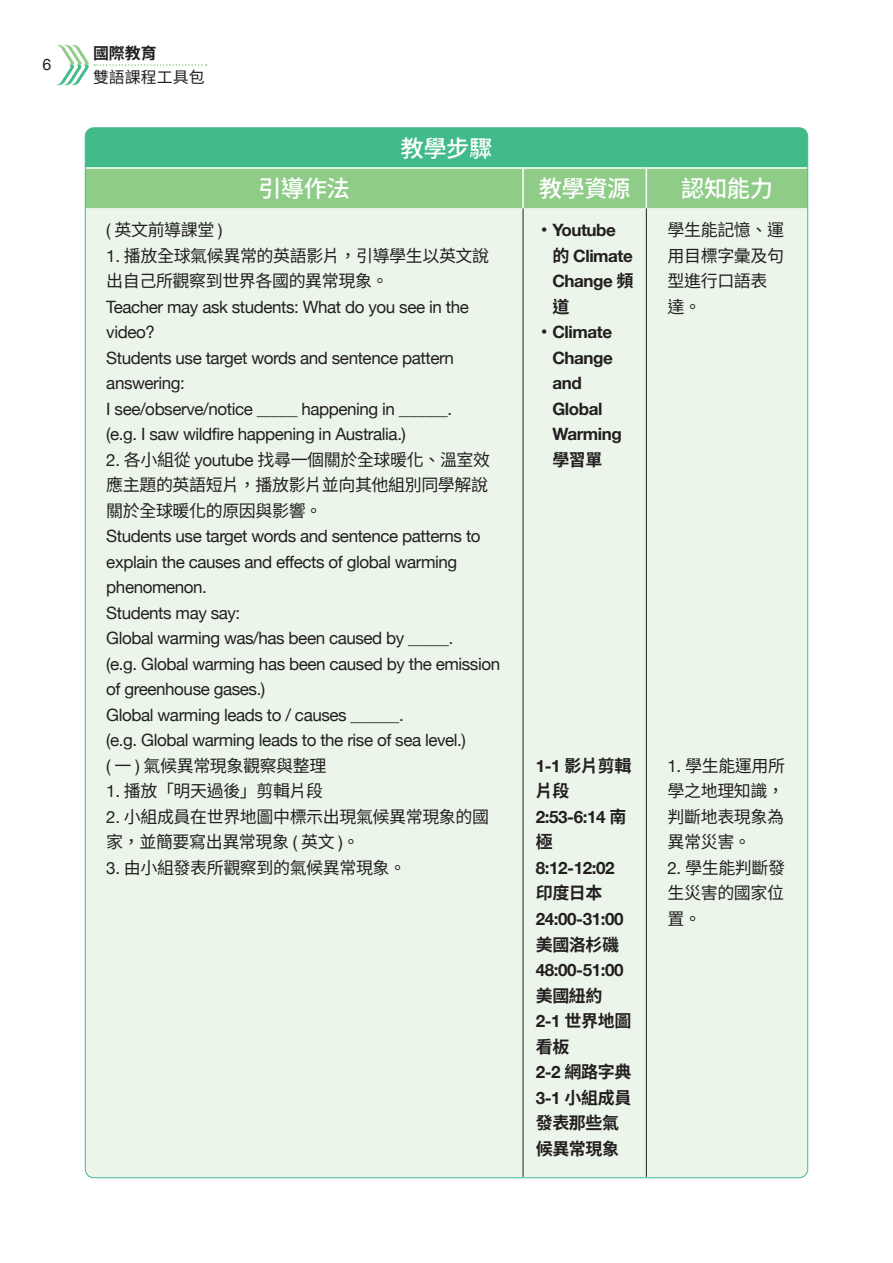
<style>
.page{position:relative;width:893px;height:1263px;background:#fff}
.page>*{position:absolute;margin:0;border:0;box-sizing:border-box;transform-origin:0 0}
.t1{font:500 23.4px "Noto Sans CJ Ktc";letter-spacing:-.025em;color:#fff}
.t2{font:16.95px/25.5px "Helvetica Neue";letter-spacing:-.025em;color:#231f20}
.t3{font:16.95px/25.5px "Noto Sans CJ Ktc";letter-spacing:-.025em;color:#231f20}
.t4{font:700 16.95px/25.5px "Helvetica Neue";letter-spacing:-.025em;color:#231f20}
.t5{font:700 16.95px/25.5px "Noto Sans CJ Ktc";letter-spacing:-.025em;color:#231f20}
.t6{font:15.9px "Noto Sans CJ Ktc";color:#231f20}
.t7{font:700 15.9px "Noto Sans CJ Ktc";color:#231f20}
.t8{font:15.9px "Helvetica Neue";color:#231f20}
.s1{font-family:"Helvetica Neue"}
.s2{font-family:"Noto Sans CJ Ktc"}
</style>
<div class="page">
<svg style="left:57px;top:45px;width:150px;height:40px"></svg>
<div style="left:85px;top:128px;width:723px;height:40px;background:#41bb8a"></div>
<div style="left:87px;top:169px;width:719px;height:39px;background:#8fcc88"></div>
<div style="left:85px;top:208px;width:723px;height:969px;background:#ebf5ea"></div>
<hr style="left:85px;top:167px;width:438px;height:2px;background:#fff">
<hr style="left:523px;top:167px;width:123px;height:2px;background:#fff">
<hr style="left:522px;top:169px;width:2px;height:39px;background:#fff">
<hr style="left:646px;top:167px;width:162px;height:2px;background:#fff">
<hr style="left:646px;top:169px;width:1px;height:39px;background:#fff">
<hr style="left:523px;top:208px;width:1px;height:969px;background:#231f20">
<hr style="left:646px;top:208px;width:1px;height:969px;background:#231f20">
<p class="t8" style="left:43px;top:53px;width:10px">6</p>
<p class="t7" style="left:93px;top:45px;width:65px">國際教育</p>
<p class="t6" style="left:93px;top:68px;width:113px">雙語課程工具包</p>
<h1 class="t1" style="left:401px;top:135px;width:93px">教學步驟</h1>
<h1 class="t1" style="left:258px;top:175px;width:93px">引導作法</h1>
<h1 class="t1" style="left:539px;top:175px;width:93px">教學資源</h1>
<h1 class="t1" style="left:681px;top:175px;width:93px">認知能力</h1>
<p class="t3" style="left:106px;top:217px;width:118px"><span class="s1">(</span> 英文前導課堂 <span class="s1">)</span></p>
<p class="t3" style="left:106px;top:243px;width:384px"><span class="s1">1.</span> 播放全球氣候異常的英語影片，引導學生以英文說出自己所觀察到世界各國的異常現象。</p>
<p class="t2" style="left:106px;top:295px;width:364px">Teacher may ask students: What do you see in the video?<br>Students use target words and sentence pattern answering:<br>I see/observe/notice _____ happening in ______. (e.g. I saw wildfire happening in Australia.)</p>
<p class="t3" style="left:106px;top:447px;width:385px;text-align:justify"><span class="s1">2.</span> 各小組從 <span class="s1">youtube</span> 找尋一個關於全球暖化、溫室效應主題的英語短片，播放影片並向其他組別同學解說關於全球暖化的原因與影響。</p>
<p class="t2" style="left:106px;top:524px;width:395px">Students use target words and sentence patterns to explain the causes and effects of global warming phenomenon.<br>Students may say:<br>Global warming was/has been caused by _____.<br>(e.g. Global warming has been caused by the emission of greenhouse gases.)<br>Global warming leads to / causes ______.<br>(e.g. Global warming leads to the rise of sea level.)</p>
<p class="t3" style="left:106px;top:753px;width:222px"><span class="s1">(</span> 一 <span class="s1">)</span> 氣候異常現象觀察與整理</p>
<p class="t3" style="left:106px;top:779px;width:219px"><span class="s1">1.</span> 播放「明天過後」剪輯片段</p>
<p class="t3" style="left:106px;top:804px;width:384px"><span class="s1">2.</span> 小組成員在世界地圖中標示出現氣候異常現象的國家，並簡要寫出異常現象 <span class="s1">(</span> 英文 <span class="s1">)</span>。</p>
<p class="t3" style="left:106px;top:855px;width:301px"><span class="s1">3.</span> 由小組發表所觀察到的氣候異常現象。</p>
<p class="t4" style="left:552px;top:218px;width:83px;text-indent:-17px"><span class="s2">・</span> Youtube<span class="s2">的</span> Climate<br>Change <span class="s2">頻</span></p>
<p class="t5" style="left:552px;top:294px;width:19px">道</p>
<p class="t4" style="left:552px;top:320px;width:71px;text-indent:-17px"><span class="s2">・</span> Climate<br>Change and<br>Global<br>Warming</p>
<p class="t5" style="left:552px;top:447px;width:52px">學習單</p>
<p class="t3" style="left:668px;top:217px;width:118px">學生能記憶、運用目標字彙及句型進行口語表達。</p>
<p class="t5" style="left:536px;top:753px;width:97px"><span class="s1">1-1</span> 影片剪輯片段</p>
<p class="t4" style="left:536px;top:804px;width:92px">2:53-6:14 <span class="s2">南</span></p>
<p class="t5" style="left:536px;top:830px;width:19px">極</p>
<p class="t4" style="left:536px;top:856px;width:80px">8:12-12:02</p>
<p class="t5" style="left:536px;top:881px;width:68px">印度日本</p>
<p class="t4" style="left:536px;top:907px;width:89px">24:00-31:00</p>
<p class="t5" style="left:536px;top:932px;width:85px">美國洛杉磯</p>
<p class="t4" style="left:536px;top:958px;width:89px">48:00-51:00</p>
<p class="t5" style="left:536px;top:983px;width:97px">美國紐約<br><span class="s1">2-1</span> 世界地圖看板<br><span class="s1">2-2</span> 網路字典<br><span class="s1">3-1</span> 小組成員發表那些氣候異常現象</p>
<p class="t3" style="left:668px;top:753px;width:119px;text-align:justify"><span class="s1">1.</span> 學生能運用所學之地理知識，判斷地表現象為異常災害。</p>
<p class="t3" style="left:668px;top:855px;width:119px;text-align:justify"><span class="s1">2.</span> 學生能判斷發生災害的國家位置。</p>
</div>
